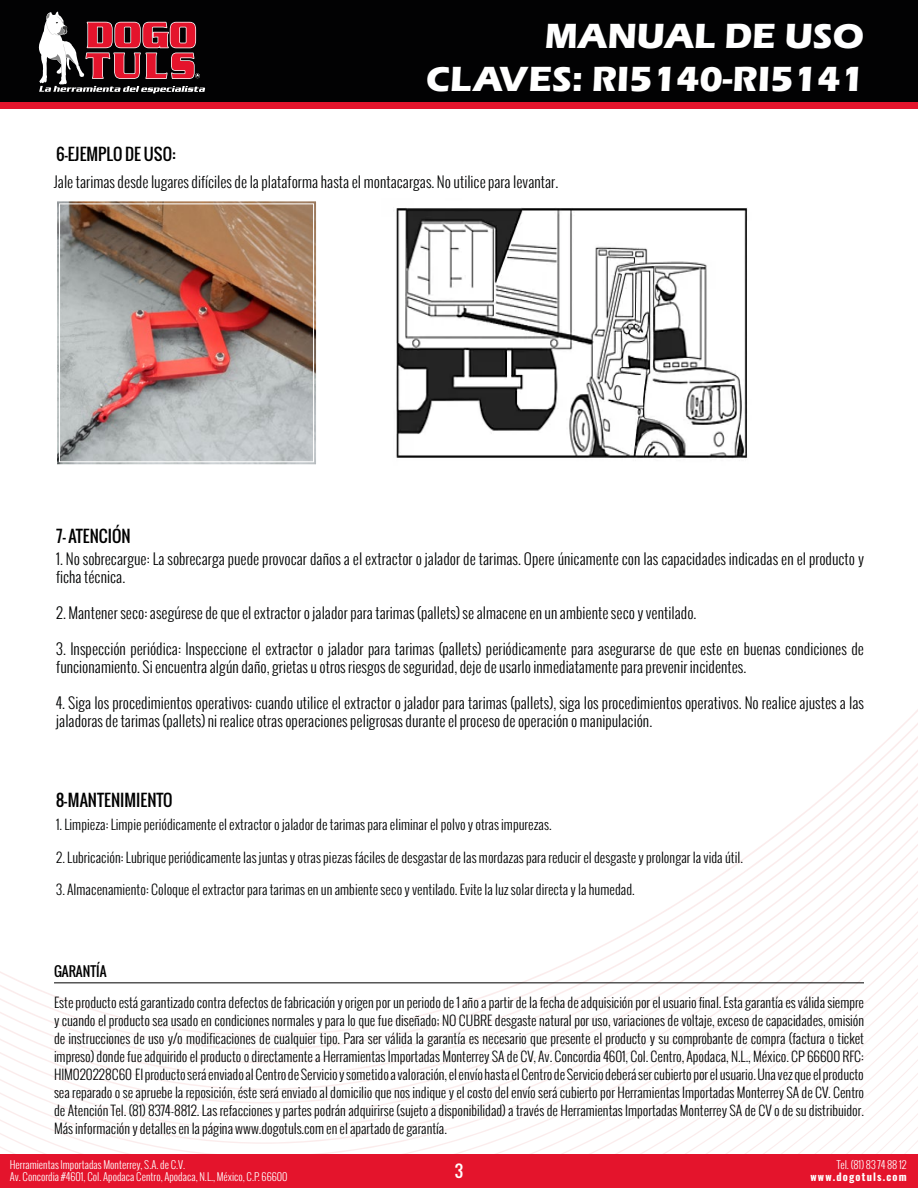
<style>
.page{position:relative;width:918px;height:1188px;background:#fff}
.page>*{position:absolute;margin:0;border:0;box-sizing:border-box;transform-origin:0 0}
.t1{font:700 36px/43.2px "Eras ITC";color:#fff;text-align:right}
.t2{font:16.5px "Oswald";color:#fff}
.t3{font:16.35px "Oswald";color:#000}
.t4{font:300 15px/18px "Oswald";color:#010202}
.t5{font:300 13.5px/18px "Oswald";color:#010202;text-align:justify}
.t6{font:13.5px "Oswald";color:#000}
.t7{font:300 10.5px/12.6px "Oswald";color:#fff}
.t8{font:700 10.5px "Oswald";letter-spacing:.11em;color:#fff}
</style>
<div class="page">
<div style="left:0;top:0;width:918px;height:103px;background:#020203"></div>
<div style="left:0;top:102px;width:918px;height:6px;background:#e4142c"></div>
<svg style="left:38px;top:11px;width:167px;height:82px"></svg>
<svg style="left:0;top:849px;width:918px;height:305px"></svg>
<svg style="left:383px;top:862px;width:535px;height:292px"></svg>
<svg style="left:440px;top:876px;width:478px;height:278px"></svg>
<svg style="left:0;top:1143px;width:149px;height:11px"></svg>
<svg style="left:483px;top:889px;width:435px;height:265px"></svg>
<svg style="left:520px;top:902px;width:398px;height:252px"></svg>
<svg style="left:552px;top:916px;width:366px;height:238px"></svg>
<svg style="left:581px;top:929px;width:337px;height:225px"></svg>
<svg style="left:608px;top:943px;width:310px;height:211px"></svg>
<svg style="left:633px;top:956px;width:285px;height:198px"></svg>
<svg style="left:656px;top:970px;width:262px;height:184px"></svg>
<svg style="left:678px;top:983px;width:240px;height:171px"></svg>
<svg style="left:699px;top:997px;width:219px;height:157px"></svg>
<div style="left:0;top:1154px;width:918px;height:34px;background:#e4142c"></div>
<hr style="left:54px;top:983px;width:810px;height:1px;background:#000">
<img style="left:57px;top:201px;width:260px;height:264px">
<div style="left:59px;top:203px;width:255px;height:259px;border:1px solid #fff"></div>
<img style="left:396px;top:208px;width:352px;height:251px">
<h1 class="t1" style="left:426px;top:14px;width:439px">MANUAL DE USO<br>CLAVES: RI5140-RI5141</h1>
<p class="t3" style="left:56px;top:142px;width:121px">6-EJEMPLO DE USO:</p>
<p class="t4" style="left:54px;top:173px;width:506px">Jale tarimas desde lugares difíciles de la plataforma hasta el montacargas. No utilice para levantar.</p>
<p class="t3" style="left:56px;top:523px;width:76px">7- ATENCIÓN</p>
<p class="t4" style="left:56px;top:549px;width:809px">1. No sobrecargue: La sobrecarga puede provocar daños a el extractor o jalador de tarimas. Opere únicamente con las capacidades indicadas en el producto y ficha técnica.</p>
<p class="t4" style="left:56px;top:603px;width:642px">2. Mantener seco: asegúrese de que el extractor o jalador para tarimas (pallets) se almacene en un ambiente seco y ventilado.</p>
<p class="t4" style="left:56px;top:639px;width:809px">3. Inspección periódica: Inspeccione el extractor o jalador para tarimas (pallets) periódicamente para asegurarse de que este en buenas condiciones de funcionamiento. Si encuentra algún daño, grietas u otros riesgos de seguridad, deje de usarlo inmediatamente para prevenir incidentes.</p>
<p class="t4" style="left:56px;top:693px;width:809px">4. Siga los procedimientos operativos: cuando utilice el extractor o jalador para tarimas (pallets), siga los procedimientos operativos. No realice ajustes a las jaladoras de tarimas (pallets) ni realice otras operaciones peligrosas durante el proceso de operación o manipulación.</p>
<p class="t3" style="left:56px;top:788px;width:118px">8- MANTENIMIENTO</p>
<p class="t5" style="left:56px;top:816px;width:497px">1. Limpieza: Limpie periódicamente el extractor o jalador de tarimas para eliminar el polvo y otras impurezas.</p>
<p class="t5" style="left:56px;top:848px;width:688px">2. Lubricación: Lubrique periódicamente las juntas y otras piezas fáciles de desgastar de las mordazas para reducir el desgaste y prolongar la vida útil.</p>
<p class="t5" style="left:56px;top:881px;width:580px">3. Almacenamiento: Coloque el extractor para tarimas en un ambiente seco y ventilado. Evite la luz solar directa y la humedad.</p>
<p class="t6" style="left:54px;top:961px;width:54px">GARANTÍA</p>
<p class="t5" style="left:54px;top:993px;width:812px">Este producto está garantizado contra defectos de fabricación y origen por un periodo de 1 año a partir de la fecha de adquisición por el usuario final. Esta garantía es válida siempre y cuando el producto sea usado en condiciones normales y para lo que fue diseñado; NO CUBRE desgaste natural por uso, variaciones de voltaje, exceso de capacidades, omisión de instrucciones de uso y/o modificaciones de cualquier tipo. Para ser válida la garantía es necesario que presente el producto y su comprobante de compra (factura o ticket impreso) donde fue adquirido el producto o directamente a Herramientas Importadas Monterrey SA de CV, Av. Concordia 4601, Col. Centro, Apodaca, N.L., México. CP 66600 RFC:<br>HIM020228C60 El producto será enviado al Centro de Servicio y sometido a valoración, el envío hasta el Centro de Servicio deberá ser cubierto por el usuario. Una vez que el producto sea reparado o se apruebe la reposición, éste será enviado al domicilio que nos indique y el costo del envío será cubierto por Herramientas Importadas Monterrey SA de CV. Centro de Atención Tel. (81) 8374-8812. Las refacciones y partes podrán adquirirse (sujeto a disponibilidad) a través de Herramientas Importadas Monterrey SA de CV o de su distribuidor.<br>Más información y detalles en la página www.dogotuls.com en el apartado de garantía.</p>
<p class="t7" style="left:10px;top:1158px;width:279px">Herramientas Importadas Monterrey, S.A. de C.V.<br>Av. Concordia #4601, Col. Apodaca Centro, Apodaca, N.L., México, C.P. 66600</p>
<p class="t7" style="left:837px;top:1158px;width:71px">Tel. (81) 83 74 88 12</p>
<p class="t2" style="left:455px;top:1159px;width:10px">3</p>
<p class="t8" style="left:811px;top:1168px;width:98px">www.dogotuls.com</p>
</div>
